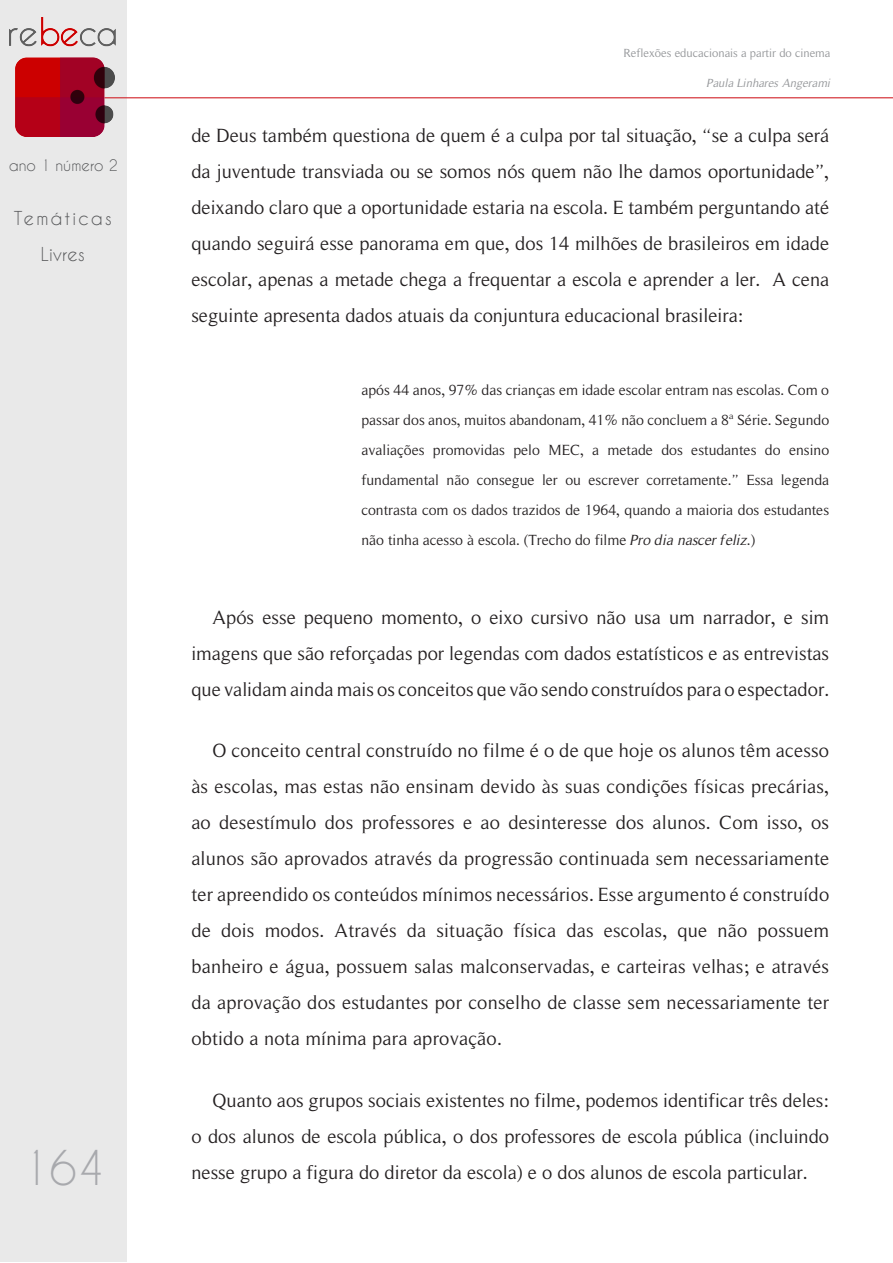
<style>
.page{position:relative;width:893px;height:1263px;background:#fff}
.page>*{position:absolute;margin:0;border:0;box-sizing:border-box;transform-origin:0 0}
.t1{font:45px "Caviar Dreams";color:#a8a9ad}
.texto{font:19.5px/36px "Roman Serif";color:#231f20;text-align:justify}
.t2{font:18px/36px "Caviar Dreams";letter-spacing:.115em;color:#57585a;text-align:center}
.citacao{font:15px/30px "Roman Serif";color:#231f20;text-align:justify}
.t3{font:15px "Caviar Dreams";color:#57585a}
.t4{font:12px "Roman Serif";color:#939598}
.t5{font:italic 12px "Roman Serif";color:#939598}
.s1{font-style:italic}
</style>
<div class="page">
<div style="left:1px;top:1px;width:126px;height:1261px;background:#e9e9e9"></div>
<hr style="left:98px;top:97px;width:795px;height:1px;background:#d1232a">
<img style="left:10px;top:17px;width:106px;height:119px">
<p class="t3" style="left:9px;top:156px;width:111px">ano 1 número 2</p>
<p class="t2" style="left:14px;top:200px;width:100px">Temáticas<br>Livres</p>
<h1 class="t1" style="left:22px;top:1141px;width:84px">164</h1>
<p class="t4" style="left:624px;top:46px;width:208px">Reflexões educacionais a partir do cinema</p>
<p class="t5" style="left:707px;top:76px;width:125px">Paula Linhares Angerami</p>
<p class="texto" style="left:191px;top:118px;width:639px">de Deus também questiona de quem é a culpa por tal situação, “se a culpa será da juventude transviada ou se somos nós quem não lhe damos oportunidade”, deixando claro que a oportunidade estaria na escola. E também perguntando até quando seguirá esse panorama em que, dos 14 milhões de brasileiros em idade escolar, apenas a metade chega a frequentar a escola e aprender a ler. A cena seguinte apresenta dados atuais da conjuntura educacional brasileira:</p>
<p class="citacao" style="left:361px;top:375px;width:469px">após 44 anos, 97% das crianças em idade escolar entram nas escolas. Com o passar dos anos, muitos abandonam, 41% não concluem a 8ª Série. Segundo avaliações promovidas pelo MEC, a metade dos estudantes do ensino fundamental não consegue ler ou escrever corretamente.” Essa legenda contrasta com os dados trazidos de 1964, quando a maioria dos estudantes não tinha acesso à escola. (Trecho do filme <span class="s1">Pro dia nascer feliz</span>.)</p>
<p class="texto" style="left:191px;top:599px;width:639px;text-indent:21px">Após esse pequeno momento, o eixo cursivo não usa um narrador, e sim imagens que são reforçadas por legendas com dados estatísticos e as entrevistas que validam ainda mais os conceitos que vão sendo construídos para o espectador.</p>
<p class="texto" style="left:191px;top:733px;width:639px;text-indent:21px">O conceito central construído no filme é o de que hoje os alunos têm acesso às escolas, mas estas não ensinam devido às suas condições físicas precárias, ao desestímulo dos professores e ao desinteresse dos alunos. Com isso, os alunos são aprovados através da progressão continuada sem necessariamente ter apreendido os conteúdos mínimos necessários. Esse argumento é construído de dois modos. Através da situação física das escolas, que não possuem banheiro e água, possuem salas malconservadas, e carteiras velhas; e através da aprovação dos estudantes por conselho de classe sem necessariamente ter obtido a nota mínima para aprovação.</p>
<p class="texto" style="left:191px;top:1082px;width:639px;text-indent:21px">Quanto aos grupos sociais existentes no filme, podemos identificar três deles: o dos alunos de escola pública, o dos professores de escola pública (incluindo nesse grupo a figura do diretor da escola) e o dos alunos de escola particular.</p>
</div>
